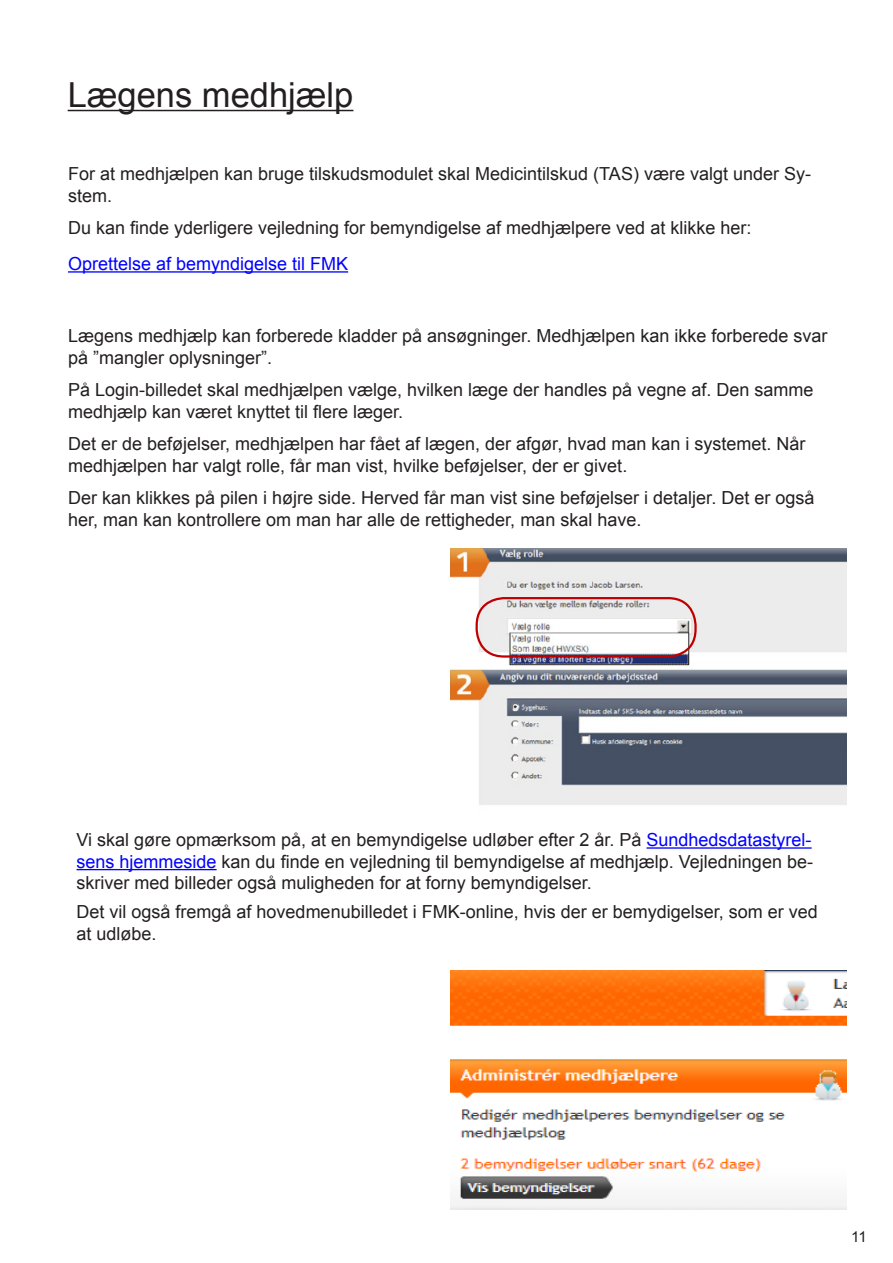
<style>
.page{position:relative;width:893px;height:1263px;background:#fff}
.page>*{position:absolute;margin:0;border:0;box-sizing:border-box;transform-origin:0 0}
.Manchet{font:34.5px "Arial";color:#231f20}
.Brødtekst{font:18px/21.6px "Arial";color:#231f20}
.Brødtekst-2{font:18px "Arial";color:#00f}
.Side_tal{font:15px "Arial";color:#231f20}
.s1{color:#00f}
</style>
<div class="page">
<hr style="left:68px;top:271px;width:280px;height:2px;background:#00f">
<hr style="left:68px;top:110px;width:285px;height:1px;background:#231f20">
<img style="left:451px;top:549px;width:395px;height:256px">
<div style="left:476px;top:597px;width:221px;height:61px;border:2px solid #c00000;border-radius:27px"></div>
<hr style="left:646px;top:847px;width:166px;height:2px;background:#00f">
<hr style="left:77px;top:869px;width:140px;height:1px;background:#00f">
<img style="left:451px;top:971px;width:395px;height:239px">
<p class="Manchet" style="left:68px;top:72px;width:287px">Lægens medhjælp</p>
<p class="Brødtekst" style="left:68px;top:163px;width:744px">For at medhjælpen kan bruge tilskudsmodulet skal Medicintilskud (TAS) være valgt under Sy&shy;stem.</p>
<p class="Brødtekst" style="left:68px;top:217px;width:685px">Du kan finde yderligere vejledning for bemyndigelse af medhjælpere ved at klikke her:</p>
<p class="Brødtekst-2" style="left:68px;top:252px;width:282px">Oprettelse af bemyndigelse til FMK</p>
<p class="Brødtekst" style="left:68px;top:325px;width:761px">Lægens medhjælp kan forberede kladder på ansøgninger. Medhjælpen kan ikke forberede svar på ”mangler oplysninger”.</p>
<p class="Brødtekst" style="left:68px;top:379px;width:747px">På Login-billedet skal medhjælpen vælge, hvilken læge der handles på vegne af. Den samme medhjælp kan været knyttet til flere læger.</p>
<p class="Brødtekst" style="left:68px;top:433px;width:739px">Det er de beføjelser, medhjælpen har fået af lægen, der afgør, hvad man kan i systemet. Når medhjælpen har valgt rolle, får man vist, hvilke beføjelser, der er givet.</p>
<p class="Brødtekst" style="left:68px;top:487px;width:748px">Der kan klikkes på pilen i højre side. Herved får man vist sine beføjelser i detaljer. Det er også her, man kan kontrollere om man har alle de rettigheder, man skal have.</p>
<p class="Brødtekst" style="left:77px;top:829px;width:738px;text-align:justify">Vi skal gøre opmærksom på, at en bemyndigelse udløber efter 2 år. På <span class="s1">Sundhedsdatastyrel&shy;sens hjemmeside</span> kan du finde en vejledning til bemyndigelse af medhjælp. Vejledningen be&shy;skriver med billeder også muligheden for at forny bemyndigelser.</p>
<p class="Brødtekst" style="left:77px;top:901px;width:743px">Det vil også fremgå af hovedmenubilledet i FMK-online, hvis der er bemydigelser, som er ved at udløbe.</p>
<p class="Side_tal" style="left:851px;top:1227px;width:17px">11</p>
</div>
